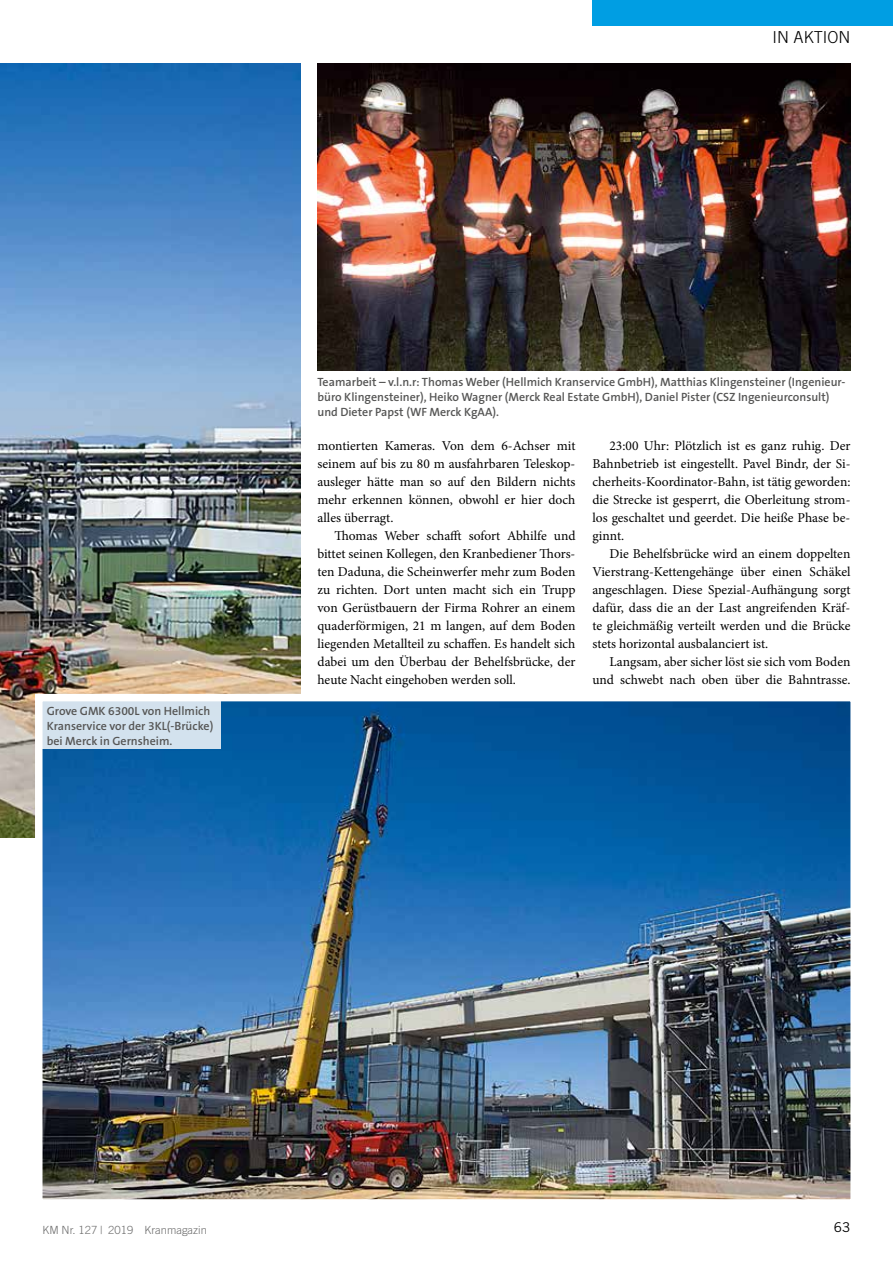
<style>
.page{position:relative;width:893px;height:1263px;background:#fff}
.page>*{position:absolute;margin:0;border:0;box-sizing:border-box;transform-origin:0 0}
.t1{font:300 16.5px "Trade Gothic";color:#000}
.t2{font:13.5px/18px "Minion Pro";color:#000;text-align:justify}
.t3{font:13.5px "Trade Gothic";color:#000}
.t4{font:600 12px/15px "The Sans B6";color:#565655}
.t5{font:300 11.25px "Trade Gothic";color:#6e6e6e}
</style>
<div class="page">
<div style="left:592px;top:0;width:301px;height:26px;background:#009ee3"></div>
<img style="left:0;top:64px;width:300px;height:774px">
<img style="left:31px;top:690px;width:820px;height:510px">
<img style="left:317px;top:64px;width:533px;height:307px">
<div style="left:43px;top:701px;width:178px;height:48px;background:#d3e2ee"></div>
<p class="t1" style="left:772px;top:27px;width:79px">IN AKTION</p>
<p class="t4" style="left:317px;top:375px;width:529px">Teamarbeit – v.l.n.r: Thomas Weber (Hellmich Kranservice GmbH), Matthias Klingensteiner (Ingenieur&shy;büro Klingensteiner), Heiko Wagner (Merck Real Estate GmbH), Daniel Pister (CSZ Ingenieurconsult) und Dieter Papst (WF Merck KgAA).</p>
<p class="t4" style="left:47px;top:703px;width:168px">Grove GMK 6300L von Hellmich<br>Kranservice vor der 3KL(-Brücke) bei Merck in Gernsheim.</p>
<p class="t2" style="left:317px;top:437px;width:259px">montierten Kameras. Von dem 6-Achser mit seinem auf bis zu 80 m ausfahrbaren Teleskop&shy;ausleger hätte man so auf den Bildern nichts mehr erkennen können, obwohl er hier doch alles überragt.</p>
<p class="t2" style="left:317px;top:527px;width:259px;text-indent:17px">Thomas Weber schafft sofort Abhilfe und bittet seinen Kollegen, den Kranbediener Thors&shy;ten Daduna, die Scheinwerfer mehr zum Boden zu richten. Dort unten macht sich ein Trupp von Gerüstbauern der Firma Rohrer an einem quaderförmigen, 21 m langen, auf dem Boden liegenden Metallteil zu schaffen. Es handelt sich dabei um den Überbau der Behelfsbrücke, der heute Nacht eingehoben werden soll.</p>
<p class="t2" style="left:592px;top:437px;width:259px;text-indent:17px">23:00 Uhr: Plötzlich ist es ganz ruhig. Der Bahnbetrieb ist eingestellt. Pavel Bindr, der Si&shy;cherheits-Koordinator-Bahn, ist tätig geworden: die Strecke ist gesperrt, die Oberleitung strom&shy;los geschaltet und geerdet. Die heiße Phase be&shy;ginnt.</p>
<p class="t2" style="left:592px;top:545px;width:259px;text-indent:17px">Die Behelfsbrücke wird an einem doppelten Vierstrang-Kettengehänge über einen Schäkel angeschlagen. Diese Spezial-Aufhängung sorgt dafür, dass die an der Last angreifenden Kräf&shy;te gleichmäßig verteilt werden und die Brücke stets horizontal ausbalanciert ist.</p>
<p class="t2" style="left:592px;top:653px;width:259px;text-align:right">Langsam, aber sicher löst sie sich vom Boden und schwebt nach oben über die Bahntrasse.</p>
<p class="t5" style="left:43px;top:1223px;width:166px">KM Nr. 127 | 2019 Kranmagazin</p>
<p class="t3" style="left:834px;top:1219px;width:18px">63</p>
</div>
